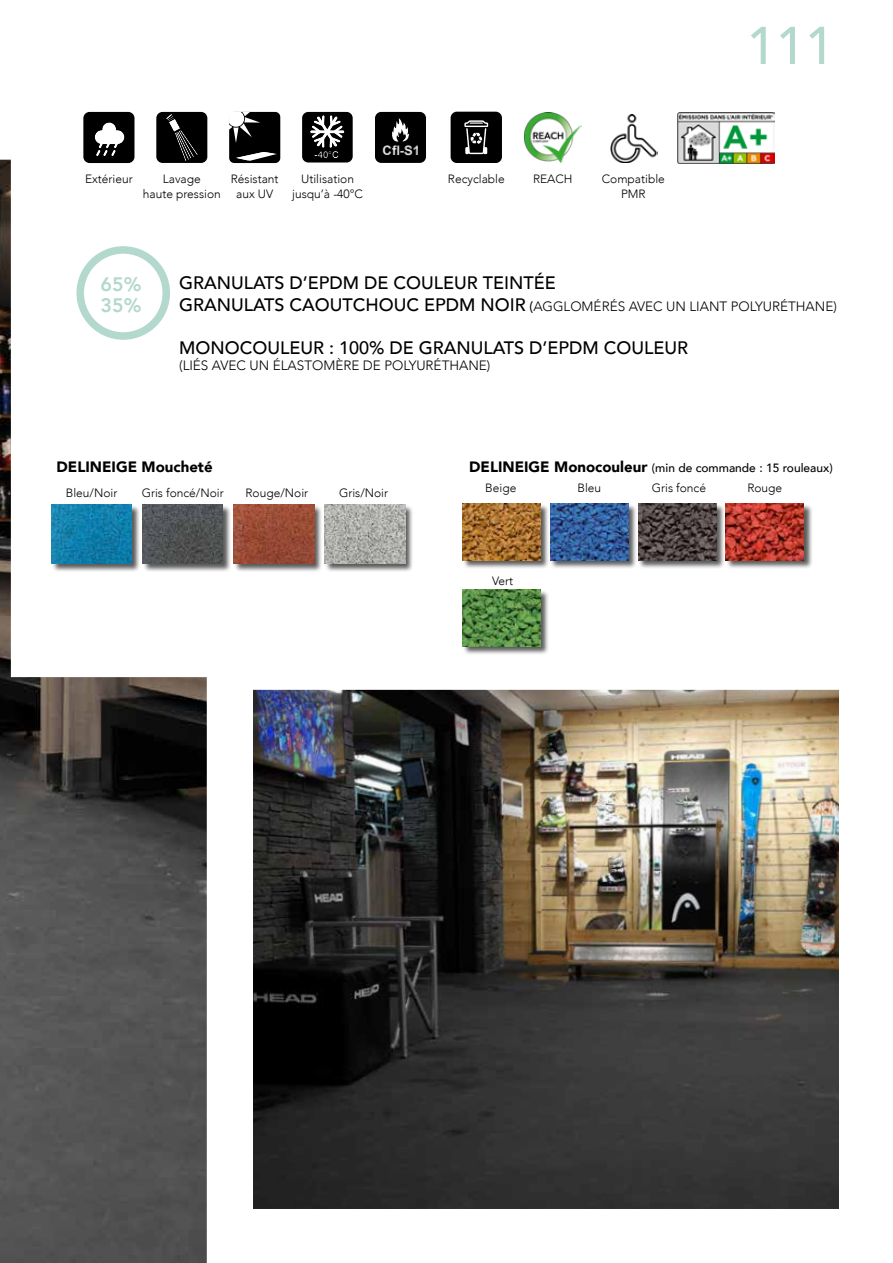
<style>
.page{position:relative;width:893px;height:1263px;background:#fff}
.page>*{position:absolute;margin:0;border:0;box-sizing:border-box;transform-origin:0 0}
.t1{font:500 52.5px "Avenir";color:#b3d8cd}
.t2{font:800 19.5px/21.6px "Avenir";color:#b3d8cd}
.t3{font:500 18px "Avenir";color:#000}
.t4{font:900 15px "Avenir";color:#000}
.t5{font:300 13.5px "Avenir";color:#000}
.t6{font:700 13.05px "Arial";color:#fff}
.t7{font:300 12px/14.4px "Avenir";color:#000;text-align:center}
.t8{font:500 12px/20px "Avenir";color:#000}
.t9{font:500 9.45px "Helvetica Neue";color:#fff}
.s1{font-weight:500;font-size:18px}
.s2{font-weight:500}
.s3{font-weight:900;font-size:15px}
.s4{font-weight:300}
</style>
<div class="page">
<img style="left:0;top:160px;width:207px;height:1103px">
<div style="left:156px;top:112px;width:51px;height:51px;background:#000;border-radius:6px"></div>
<svg style="left:166px;top:114px;width:32px;height:47px"></svg>
<img style="left:253px;top:690px;width:586px;height:519px">
<div style="left:83px;top:112px;width:51px;height:51px;background:#000;border-radius:6px"></div>
<svg style="left:95px;top:122px;width:29px;height:34px"></svg>
<div style="left:229px;top:112px;width:51px;height:51px;background:#000;border-radius:5px"></div>
<svg style="left:229px;top:112px;width:31px;height:31px"></svg>
<svg style="left:236px;top:152px;width:41px;height:9px"></svg>
<div style="left:302px;top:112px;width:51px;height:50px;background:#000;border-radius:6px"></div>
<hr style="left:310px;top:130px;width:18px;height:3px;background:#fff;border-radius:2px">
<hr style="left:326px;top:130px;width:18px;height:3px;background:#fff;border-radius:2px">
<svg style="left:312px;top:115px;width:31px;height:33px"></svg>
<div style="left:462px;top:503px;width:88px;height:66px;background:#000;opacity:.65"></div>
<img style="left:463px;top:503px;width:78px;height:57px">
<div style="left:725px;top:503px;width:88px;height:66px;background:#000;opacity:.65"></div>
<img style="left:726px;top:503px;width:78px;height:57px">
<div style="left:462px;top:590px;width:88px;height:65px;background:#000;opacity:.65"></div>
<img style="left:463px;top:590px;width:78px;height:56px">
<div style="left:550px;top:503px;width:87px;height:66px;background:#000;opacity:.65"></div>
<img style="left:550px;top:503px;width:78px;height:57px">
<div style="left:638px;top:503px;width:87px;height:66px;background:#000;opacity:.65"></div>
<img style="left:638px;top:503px;width:78px;height:57px">
<div style="left:51px;top:505px;width:90px;height:67px;background:#000;opacity:.65"></div>
<img style="left:51px;top:505px;width:81px;height:58px">
<div style="left:142px;top:505px;width:90px;height:67px;background:#000;opacity:.65"></div>
<img style="left:142px;top:505px;width:81px;height:58px">
<div style="left:233px;top:505px;width:90px;height:67px;background:#000;opacity:.65"></div>
<img style="left:233px;top:505px;width:81px;height:58px">
<div style="left:324px;top:505px;width:90px;height:67px;background:#000;opacity:.65"></div>
<img style="left:325px;top:505px;width:80px;height:58px">
<div style="left:76px;top:246px;width:94px;height:94px;border:8px solid #b3d8cd;border-radius:50%"></div>
<div style="left:375px;top:112px;width:51px;height:51px;background:#000;border-radius:6px"></div>
<svg style="left:392px;top:118px;width:17px;height:24px"></svg>
<div style="left:451px;top:112px;width:51px;height:51px;background:#000;border-radius:6px"></div>
<svg style="left:464px;top:120px;width:24px;height:34px"></svg>
<img style="left:524px;top:112px;width:57px;height:50px">
<img style="left:610px;top:115px;width:47px;height:48px">
<img style="left:677px;top:112px;width:98px;height:51px">
<p class="t7" style="left:85px;top:172px;width:49px">Extérieur</p>
<p class="t7" style="left:231px;top:172px;width:49px">Résistant aux UV</p>
<p class="t7" style="left:143px;top:172px;width:80px">Lavage<br>haute pression</p>
<p class="t9" style="left:314px;top:147px;width:26px">-40°C</p>
<p class="t7" style="left:292px;top:172px;width:72px">Utilisation jusqu’à -40°C</p>
<p class="t6" style="left:383px;top:142px;width:39px">Cfl-S1</p>
<p class="t7" style="left:448px;top:172px;width:58px">Recyclable</p>
<p class="t7" style="left:533px;top:172px;width:41px">REACH</p>
<p class="t7" style="left:602px;top:172px;width:65px">Compatible<br>PMR</p>
<h1 class="t1" style="left:746px;top:0;width:89px">111</h1>
<h2 class="t2" style="left:101px;top:273px;width:42px">65%<br>35%</h2>
<h3 class="t3" style="left:179px;top:267px;width:378px">GRANULATS D’EPDM DE COULEUR TEINTÉE</h3>
<p class="t5" style="left:179px;top:298px;width:659px"><span class="s1">GRANULATS CAOUTCHOUC EPDM NOIR</span> <span class="s2">(</span>AGGLOMÉRÉS AVEC UN LIANT POLYURÉTHANE)</p>
<h3 class="t3" style="left:179px;top:332px;width:511px">MONOCOULEUR : 100% DE GRANULATS D’EPDM COULEUR</h3>
<p class="t5" style="left:179px;top:357px;width:313px">(LIÉS AVEC UN ÉLASTOMÈRE DE POLYURÉTHANE)</p>
<p class="t4" style="left:57px;top:454px;width:158px">DELINEIGE Moucheté</p>
<p class="t7" style="left:66px;top:486px;width:53px">Bleu/Noir</p>
<p class="t7" style="left:142px;top:486px;width:84px">Gris foncé/Noir</p>
<p class="t7" style="left:246px;top:486px;width:64px">Rouge/Noir</p>
<p class="t7" style="left:339px;top:486px;width:51px">Gris/Noir</p>
<p class="t8" style="left:485px;top:457px;width:349px;text-indent:-16px"><span class="s3">DELINEIGE Monocouleur</span> (min de commande : 15 rouleaux)<br><span class="s4">Beige</span></p>
<p class="t7" style="left:577px;top:481px;width:25px">Bleu</p>
<p class="t7" style="left:652px;top:481px;width:56px">Gris foncé</p>
<p class="t7" style="left:747px;top:481px;width:36px">Rouge</p>
<p class="t7" style="left:492px;top:573px;width:23px">Vert</p>
</div>
